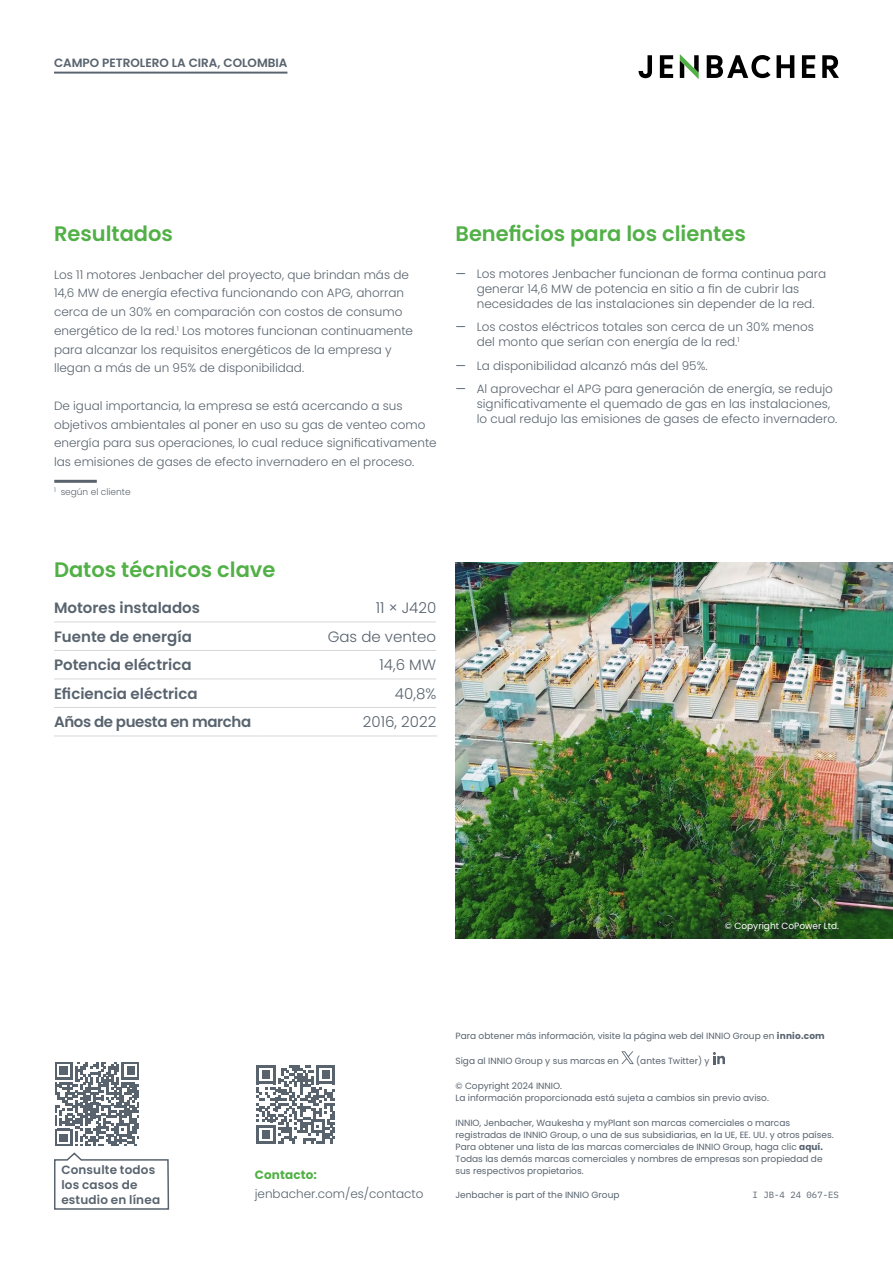
<style>
.page{position:relative;width:893px;height:1263px;background:#fff}
.page>*{position:absolute;margin:0;border:0;box-sizing:border-box;transform-origin:0 0}
.t1{font:600 21px "Poppins";color:#51b046}
.t2{font:600 15px "Poppins";color:#58636e}
.t3{font:300 15px "Poppins";color:#58636e}
.t4{font:600 15px "Poppins";letter-spacing:-.025em;color:#58636e}
.t5{font:300 12px/18.8px "Poppins";color:#58636e}
.t6{font:600 12px/15px "Poppins";letter-spacing:.01em;color:#58636e}
.t7{font:700 12px "Poppins";letter-spacing:.015em;color:#51b046}
.t8{font:9px/12px "Poppins";color:#58636e}
.t9{font:9px "Poppins";color:#fff}
.t10{font:300 9px "Poppins";color:#58636e}
.t11{font:9px "IBM Plex Mono";color:#58636e}
.s1{font-weight:400}
.s2{font-weight:700}
</style>
<div class="page">
<hr style="left:54px;top:480px;width:43px;height:3px;background:#58636e">
<svg style="left:621px;top:1051px;width:13px;height:13px"></svg>
<svg style="left:713px;top:1052px;width:12px;height:12px"></svg>
<hr style="left:54px;top:621px;width:207px;height:1px;background:#d5d8db">
<hr style="left:261px;top:621px;width:175px;height:1px;background:#d5d8db">
<hr style="left:54px;top:650px;width:207px;height:1px;background:#d5d8db">
<hr style="left:261px;top:650px;width:175px;height:1px;background:#d5d8db">
<hr style="left:54px;top:707px;width:207px;height:1px;background:#d5d8db">
<hr style="left:261px;top:707px;width:175px;height:1px;background:#d5d8db">
<hr style="left:54px;top:735px;width:207px;height:1px;background:#d5d8db">
<hr style="left:261px;top:735px;width:176px;height:1px;background:#d5d8db">
<hr style="left:54px;top:678px;width:207px;height:1px;background:#d5d8db">
<hr style="left:261px;top:678px;width:175px;height:1px;background:#d5d8db">
<svg style="left:257px;top:1065px;width:78px;height:79px"></svg>
<img style="left:455px;top:562px;width:438px;height:376px">
<svg style="left:54px;top:1062px;width:116px;height:148px"></svg>
<svg style="left:707px;top:55px;width:63px;height:23px"></svg>
<svg style="left:777px;top:55px;width:17px;height:23px"></svg>
<svg style="left:802px;top:55px;width:13px;height:23px"></svg>
<svg style="left:822px;top:55px;width:17px;height:23px"></svg>
<svg style="left:660px;top:55px;width:13px;height:23px"></svg>
<svg style="left:638px;top:55px;width:14px;height:23px"></svg>
<svg style="left:680px;top:54px;width:19px;height:25px"></svg>
<hr style="left:54px;top:72px;width:233px;height:2px;background:#58636e">
<p class="t6" style="left:54px;top:55px;width:235px">CAMPO PETROLERO LA CIRA, COLOMBIA</p>
<h1 class="t1" style="left:54px;top:222px;width:121px">Resultados</h1>
<p class="t5" style="left:54px;top:265px;width:361px">Los 11 motores Jenbacher del proyecto, que brindan más de 14,6 MW de energía efectiva funcionando con APG, ahorran cerca de un 30% en comparación con costos de consumo energético de la red.<sup>1</sup> Los motores funcionan continuamente para alcanzar los requisitos energéticos de la empresa y llegan a más de un 95% de disponibilidad.</p>
<p class="t5" style="left:54px;top:396px;width:384px">De igual importancia, la empresa se está acercando a sus objetivos ambientales al poner en uso su gas de venteo como energía para sus operaciones, lo cual reduce significativamente las emisiones de gases de efecto invernadero en el proceso.</p>
<p class="t10" style="left:54px;top:486px;width:78px"><sup>1</sup> según el cliente</p>
<h1 class="t1" style="left:455px;top:222px;width:292px">Beneficios para los clientes</h1>
<p class="t5" style="left:477px;top:266px;width:351px;line-height:15px;text-indent:-21px"><span class="s1">—</span> Los motores Jenbacher funcionan de forma continua para generar 14,6 MW de potencia en sitio a fin de cubrir las necesidades de las instalaciones sin depender de la red.</p>
<p class="t5" style="left:477px;top:319px;width:339px;line-height:15px;text-indent:-21px"><span class="s1">—</span> Los costos eléctricos totales son cerca de un 30% menos del monto que serían con energía de la red.<sup>1</sup></p>
<p class="t5" style="left:455px;top:356px;width:254px"><span class="s1">—</span> La disponibilidad alcanzó más del 95%.</p>
<p class="t5" style="left:477px;top:381px;width:362px;line-height:15px;text-indent:-21px"><span class="s1">—</span> Al aprovechar el APG para generación de energía, se redujo significativamente el quemado de gas en las instalaciones, lo cual redujo las emisiones de gases de efecto invernadero.</p>
<h1 class="t1" style="left:54px;top:557px;width:223px">Datos técnicos clave</h1>
<p class="t2" style="left:54px;top:599px;width:148px">Motores instalados</p>
<p class="t3" style="left:376px;top:599px;width:62px">11 × J420</p>
<p class="t2" style="left:54px;top:628px;width:139px">Fuente de energía</p>
<p class="t3" style="left:328px;top:628px;width:110px">Gas de venteo</p>
<p class="t2" style="left:54px;top:656px;width:139px">Potencia eléctrica</p>
<p class="t3" style="left:380px;top:656px;width:58px">14,6 MW</p>
<p class="t2" style="left:54px;top:685px;width:145px">Eficiencia eléctrica</p>
<p class="t3" style="left:395px;top:685px;width:43px">40,8%</p>
<p class="t4" style="left:54px;top:713px;width:199px">Años de puesta en marcha</p>
<p class="t3" style="left:363px;top:713px;width:75px">2016, 2022</p>
<p class="t6" style="left:61px;top:1162px;width:100px">Consulte todos los casos de estudio en línea</p>
<p class="t9" style="left:725px;top:921px;width:116px">© Copyright CoPower Ltd.</p>
<p class="t7" style="left:255px;top:1168px;width:64px">Contacto:</p>
<p class="t5" style="left:255px;top:1184px;width:170px">jenbacher.com/es/contacto</p>
<p class="t8" style="left:455px;top:1030px;width:371px">Para obtener más información, visite la página web del INNIO Group en <span class="s2">innio.com</span></p>
<p class="t8" style="left:455px;top:1055px;width:165px">Siga al INNIO Group y sus marcas en</p>
<p class="t8" style="left:636px;top:1055px;width:75px">(antes Twitter) y</p>
<p class="t8" style="left:455px;top:1080px;width:315px">© Copyright 2024 INNIO.<br>La información proporcionada está sujeta a cambios sin previo aviso.</p>
<p class="t8" style="left:455px;top:1116px;width:380px">INNIO, Jenbacher, Waukesha y myPlant son marcas comerciales o marcas registradas de INNIO Group, o una de sus subsidiarias, en la UE, EE. UU. y otros países.<br>Para obtener una lista de las marcas comerciales de INNIO Group, haga clic <span class="s2">aquí.<br></span>Todas las demás marcas comerciales y nombres de empresas son propiedad de sus respectivos propietarios.</p>
<p class="t8" style="left:455px;top:1188px;width:166px">Jenbacher is part of the INNIO Group</p>
<p class="t11" style="left:753px;top:1187px;width:88px">I JB-4 24 067-ES</p>
</div>
